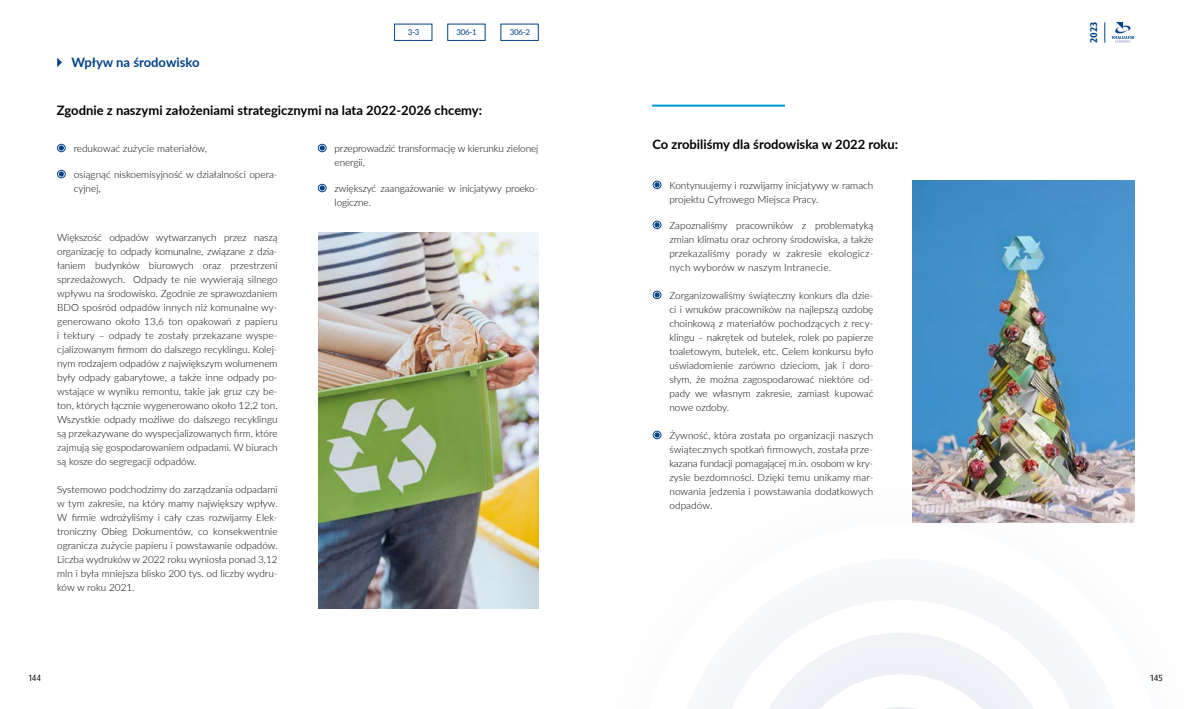
<style>
.page{position:relative;width:1191px;height:709px;background:#fff}
.page>*{position:absolute;margin:0;border:0;box-sizing:border-box;transform-origin:0 0}
.t1{font:700 13px "Lato";color:#000}
.t2{font:700 13px "Lato";color:#004388}
.t3{font:300 10px/14px "Lato";color:#000;text-align:justify}
.t4{font:700 9.9px "Dax Pro";color:#004388}
.t5{font:9px "Dax Pro";color:#000}
.t6{font:8px "Lato";letter-spacing:-.04em;color:#004388}
</style>
<div class="page">
<img style="left:318px;top:232px;width:221px;height:376px">
<img style="left:913px;top:181px;width:221px;height:300px">
<hr style="left:652px;top:105px;width:133px;height:2px;background:#009ad1">
<svg style="left:724px;top:481px;width:411px;height:228px"></svg>
<svg style="left:1111px;top:22px;width:23px;height:21px"></svg>
<svg style="left:1104px;top:22px;width:1px;height:21px"></svg>
<div style="left:500px;top:24px;width:39px;height:17px;border:1px solid #004388"></div>
<div style="left:447px;top:24px;width:38px;height:17px;border:1px solid #004388"></div>
<div style="left:394px;top:24px;width:38px;height:17px;border:1px solid #004388"></div>
<svg style="left:57px;top:58px;width:5px;height:9px"></svg>
<svg style="left:59px;top:146px;width:5px;height:4px"></svg>
<div style="left:57px;top:144px;width:9px;height:8px;border:1px solid #004388;border-radius:50%"></div>
<svg style="left:59px;top:172px;width:5px;height:4px"></svg>
<div style="left:57px;top:170px;width:9px;height:8px;border:1px solid #004388;border-radius:50%"></div>
<svg style="left:655px;top:183px;width:4px;height:4px"></svg>
<div style="left:653px;top:181px;width:8px;height:8px;border:1px solid #004388;border-radius:50%"></div>
<svg style="left:655px;top:223px;width:4px;height:4px"></svg>
<div style="left:653px;top:221px;width:8px;height:8px;border:1px solid #004388;border-radius:50%"></div>
<svg style="left:655px;top:293px;width:4px;height:4px"></svg>
<div style="left:653px;top:291px;width:8px;height:8px;border:1px solid #004388;border-radius:50%"></div>
<svg style="left:655px;top:433px;width:4px;height:4px"></svg>
<div style="left:653px;top:431px;width:8px;height:8px;border:1px solid #004388;border-radius:50%"></div>
<svg style="left:320px;top:146px;width:4px;height:4px"></svg>
<div style="left:318px;top:144px;width:8px;height:8px;border:1px solid #004388;border-radius:50%"></div>
<svg style="left:320px;top:186px;width:4px;height:4px"></svg>
<div style="left:318px;top:184px;width:8px;height:8px;border:1px solid #004388;border-radius:50%"></div>
<p class="t6" style="left:408px;top:26px;width:13px">3-3</p>
<p class="t6" style="left:456px;top:26px;width:22px">306-1</p>
<p class="t6" style="left:510px;top:26px;width:22px">306-2</p>
<h1 class="t2" style="left:71px;top:53px;width:130px">Wpływ na środowisko</h1>
<h1 class="t1" style="left:57px;top:101px;width:427px">Zgodnie z naszymi założeniami strategicznymi na lata 2022-2026 chcemy:</h1>
<p class="t3" style="left:74px;top:141px;width:135px">redukować zużycie materiałów,</p>
<p class="t3" style="left:74px;top:167px;width:205px">osiągnąć niskoemisyjność w działalności opera&shy;cyjnej,</p>
<p class="t3" style="left:669px;top:178px;width:205px">Kontynuujemy i rozwijamy inicjatywy w ramach projektu Cyfrowego Miejsca Pracy.</p>
<p class="t3" style="left:669px;top:218px;width:205px">Zapoznaliśmy pracowników z problematyką zmian klimatu oraz ochrony środowiska, a także przekazaliśmy porady w zakresie ekologicz&shy;nych wyborów w naszym Intranecie.</p>
<p class="t3" style="left:669px;top:288px;width:205px">Zorganizowaliśmy świąteczny konkurs dla dzie&shy;ci i wnuków pracowników na najlepszą ozdobę choinkową z materiałów pochodzących z recy&shy;klingu – nakrętek od butelek, rolek po papierze toaletowym, butelek, etc. Celem konkursu było uświadomienie zarówno dzieciom, jak i doro&shy;słym, że można zagospodarować niektóre od&shy;pady we własnym zakresie, zamiast kupować nowe ozdoby.</p>
<p class="t3" style="left:669px;top:428px;width:205px">Żywność, która została po organizacji naszych świątecznych spotkań firmowych, została prze&shy;kazana fundacji pomagającej m.in. osobom w kry&shy;zysie bezdomności. Dzięki temu unikamy mar&shy;nowania jedzenia i powstawania dodatkowych odpadów.</p>
<h1 class="t1" style="left:652px;top:135px;width:247px">Co zrobiliśmy dla środowiska w 2022 roku:</h1>
<p class="t3" style="left:334px;top:141px;width:205px">przeprowadzić transformację w kierunku zielonej energii,</p>
<p class="t3" style="left:334px;top:181px;width:205px">zwiększyć zaangażowanie w inicjatywy proeko&shy;logiczne.</p>
<p class="t3" style="left:57px;top:230px;width:222px">Większość odpadów wytwarzanych przez naszą organizację to odpady komunalne, związane z dzia&shy;łaniem budynków biurowych oraz przestrzeni sprzedażowych. Odpady te nie wywierają silnego wpływu na środowisko. Zgodnie ze sprawozdaniem BDO spośród odpadów innych niż komunalne wy&shy;generowano około 13,6 ton opakowań z papieru i tektury – odpady te zostały przekazane wyspe&shy;cjalizowanym firmom do dalszego recyklingu. Kolej&shy;nym rodzajem odpadów z największym wolumenem były odpady gabarytowe, a także inne odpady po&shy;wstające w wyniku remontu, takie jak gruz czy be&shy;ton, których łącznie wygenerowano około 12,2 ton.<br>Wszystkie odpady możliwe do dalszego recyklingu są przekazywane do wyspecjalizowanych firm, które zajmują się gospodarowaniem odpadami. W biurach są kosze do segregacji odpadów.</p>
<p class="t3" style="left:57px;top:482px;width:222px">Systemowo podchodzimy do zarządzania odpadami w tym zakresie, na który mamy największy wpływ.<br>W firmie wdrożyliśmy i cały czas rozwijamy Elek&shy;troniczny Obieg Dokumentów, co konsekwentnie ogranicza zużycie papieru i powstawanie odpadów.<br>Liczba wydruków w 2022 roku wyniosła ponad 3,12 mln i była mniejsza blisko 200 tys. od liczby wydru&shy;ków w roku 2021.</p>
<p class="t4" style="left:1087px;top:43px;width:23px;rotate:-90deg">2023</p>
<p class="t5" style="left:28px;top:671px;width:14px">144</p>
<p class="t5" style="left:1150px;top:671px;width:14px">145</p>
</div>
